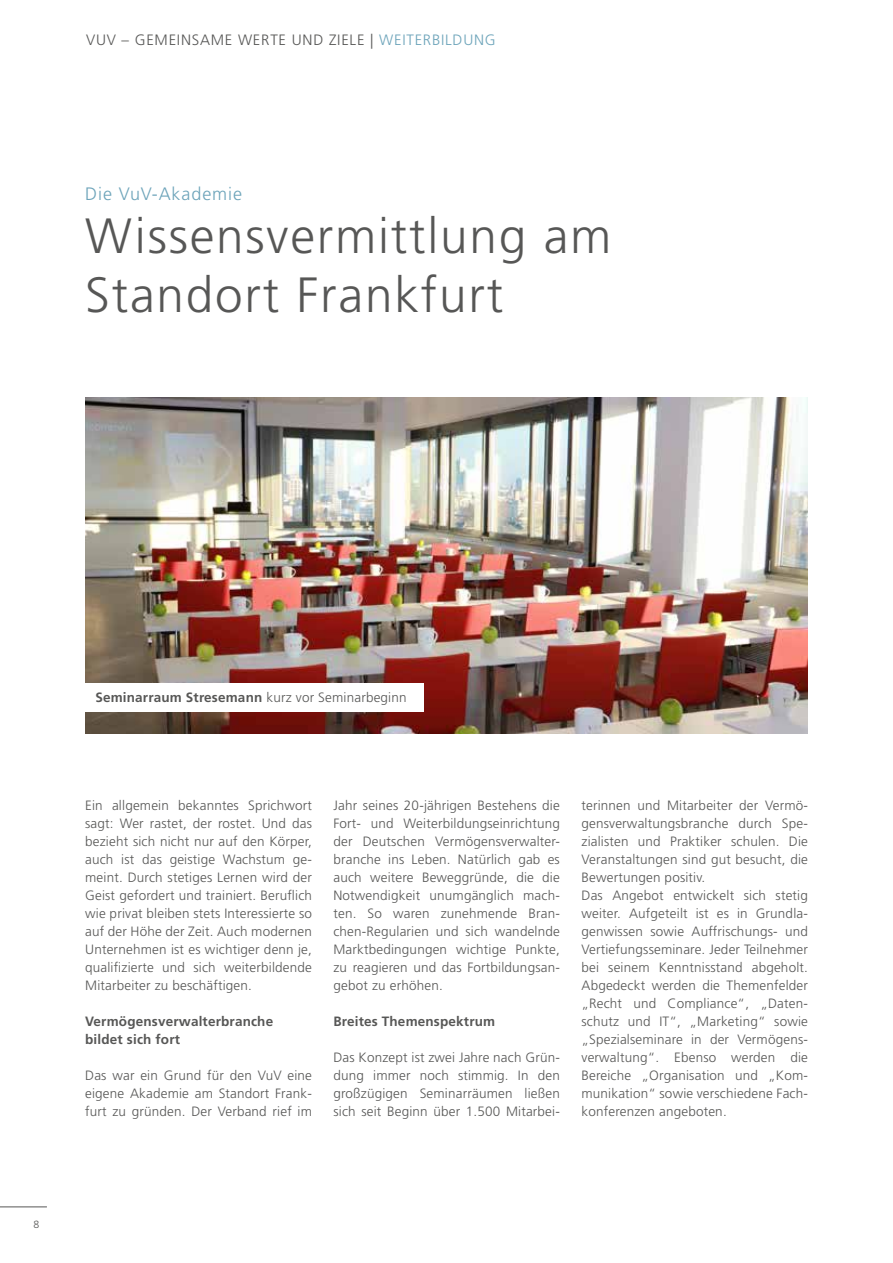
<style>
.page{position:relative;width:893px;height:1263px;background:#fff}
.page>*{position:absolute;margin:0;border:0;box-sizing:border-box;transform-origin:0 0}
.t1{font:300 49.5px/59.4px "Frutiger LT Std";letter-spacing:.035em;color:#575756}
.t2{font:300 18px "Frutiger LT Std";letter-spacing:.05em;color:#6da4ba}
.t3{font:300 15px "Frutiger LT Std";letter-spacing:.05em;color:#575756}
.t4{font:300 13.5px/18px "Frutiger LT Std";letter-spacing:.015em;color:#575756;text-align:justify}
.t5{font:700 13.5px/18px "Frutiger LT Std";letter-spacing:.015em;color:#575756}
.t6{font:300 10.5px "Frutiger LT Std";color:#575756}
.s1{color:#6da4ba}
.s2{font-weight:300}
</style>
<div class="page">
<hr style="left:0;top:1206px;width:47px;height:1px;background:#575756">
<img style="left:85px;top:398px;width:723px;height:335px">
<div style="left:74px;top:683px;width:349px;height:29px;background:#fff"></div>
<p class="t3" style="left:86px;top:32px;width:411px">VUV – GEMEINSAME WERTE UND ZIELE | <span class="s1">WEITERBILDUNG</span></p>
<h2 class="t2" style="left:85px;top:183px;width:158px">Die VuV-Akademie</h2>
<h1 class="t1" style="left:85px;top:207px;width:528px">Wissensvermittlung am<br>Standort Frankfurt</h1>
<p class="t6" style="left:33px;top:1219px;width:7px">8</p>
<p class="t5" style="left:95px;top:688px;width:313px">Seminarraum Stresemann <span class="s2">kurz vor Seminarbeginn</span></p>
<p class="t4" style="left:85px;top:797px;width:228px">Ein allgemein bekanntes Sprichwort sagt: Wer rastet, der rostet. Und das bezieht sich nicht nur auf den Körper, auch ist das geistige Wachstum ge&shy;meint. Durch stetiges Lernen wird der Geist gefordert und trainiert. Beruflich wie privat bleiben stets Interessierte so auf der Höhe der Zeit. Auch modernen Unternehmen ist es wichtiger denn je, qualifizierte und sich weiterbildende Mitarbeiter zu beschäftigen.</p>
<p class="t5" style="left:85px;top:1012px;width:190px">Vermögensverwalterbranche bildet sich fort</p>
<p class="t4" style="left:85px;top:1066px;width:228px">Das war ein Grund für den VuV eine eigene Akademie am Standort Frank&shy;furt zu gründen. Der Verband rief im</p>
<p class="t4" style="left:333px;top:796px;width:228px">Jahr seines 20-jährigen Bestehens die Fort- und Weiterbildungseinrichtung der Deutschen Vermögensverwalter&shy;branche ins Leben. Natürlich gab es auch weitere Beweggründe, die die Notwendigkeit unumgänglich mach&shy;ten. So waren zunehmende Bran&shy;chen-Regularien und sich wandelnde Marktbedingungen wichtige Punkte, zu reagieren und das Fortbildungsan&shy;gebot zu erhöhen.</p>
<p class="t5" style="left:333px;top:1012px;width:163px">Breites Themenspektrum</p>
<p class="t4" style="left:333px;top:1048px;width:228px">Das Konzept ist zwei Jahre nach Grün&shy;dung immer noch stimmig. In den großzügigen Seminarräumen ließen sich seit Beginn über 1.500 Mitarbei-</p>
<p class="t4" style="left:581px;top:796px;width:228px;text-align:left">terinnen und Mitarbeiter der Vermö&shy;gensverwaltungsbranche durch Spe&shy;zialisten und Praktiker schulen. Die Veranstaltungen sind gut besucht, die Bewertungen positiv.<br>Das Angebot entwickelt sich stetig weiter. Aufgeteilt ist es in Grundla&shy;genwissen sowie Auffrischungs- und Vertiefungsseminare. Jeder Teilnehmer bei seinem Kenntnisstand abgeholt.<br>Abgedeckt werden die Themenfelder „Recht und Compliance“, „Daten&shy;schutz und IT“, „Marketing“ sowie „Spezialseminare in der Vermögens&shy;verwaltung“. Ebenso werden die Bereiche „Organisation und „Kom&shy;munikation“ sowie verschiedene Fach&shy;konferenzen angeboten.</p>
</div>
